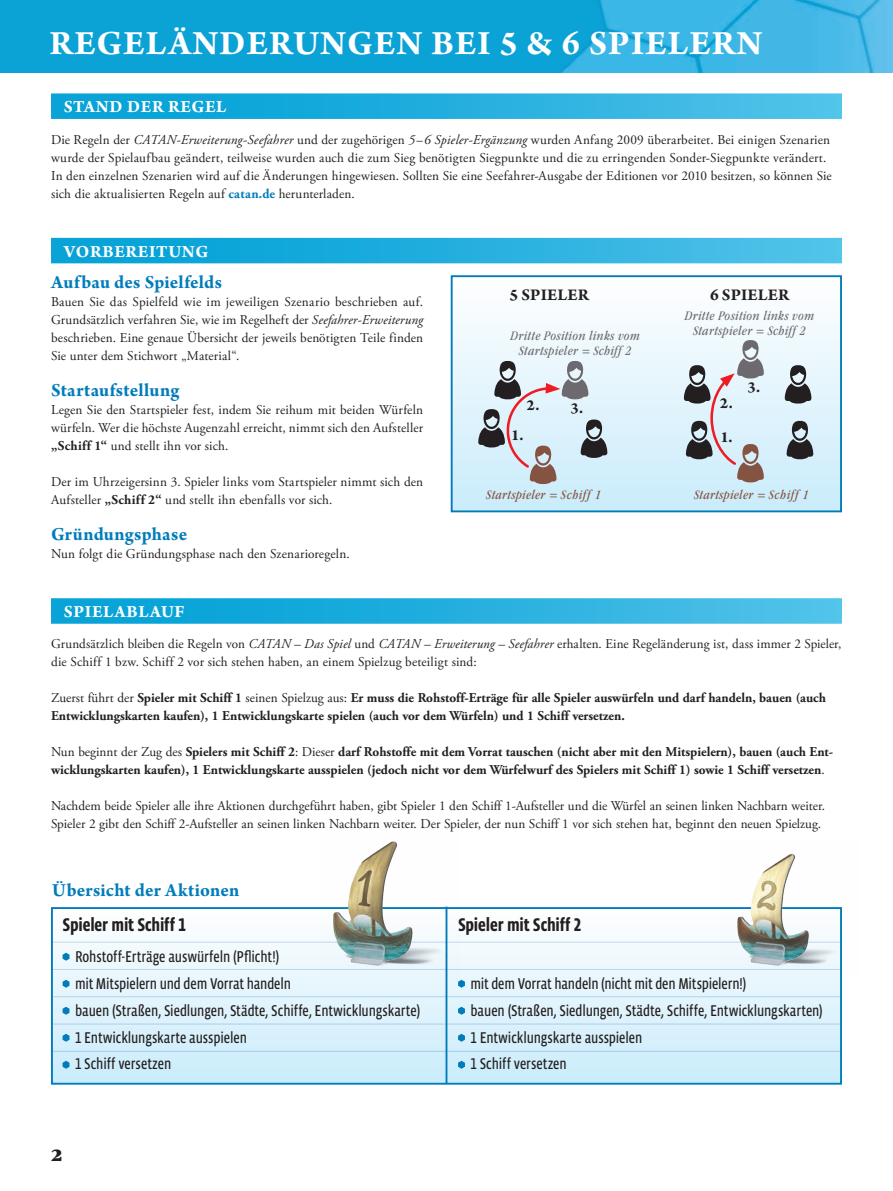
<style>
.page{position:relative;width:893px;height:1191px;background:#fff}
.page>*{position:absolute;margin:0;border:0;box-sizing:border-box;transform-origin:0 0}
.t1{font:700 36px "Arno Pro";letter-spacing:.035em;color:#fff}
.t2{font:700 19.5px "Arno Pro";letter-spacing:.015em;color:#007cbb}
.copy{font:700 18.75px "Vista Sans Nar OT";letter-spacing:-.01em;color:#231f20}
.MATERIAL{font:700 18px "Arno Pro";letter-spacing:.035em;color:#fff}
.t3{font:18px "ITC Garamond Std Ult";color:#231f20}
.HEAD{font:700 17.25px "Arno Pro";letter-spacing:.01em;color:#231f20}
.HEAD-2{font:700 16.35px "Arno Pro";color:#231f20}
.copy-2{font:15.9px "Vista Sans Nar OT";letter-spacing:-.01em;color:#231f20}
.t4{font:13.5px/18px "Adobe Garamond Pro";letter-spacing:.005em;color:#231f20}
.t5{font:700 13.5px/18px "Adobe Garamond Pro";color:#231f20}
.Copy_Basis{font:italic condensed 13.5px/15px "ITC Garamond Std";letter-spacing:.035em;color:#6c6a6e;text-align:center}
.Copy_Basis-2{font:italic condensed 13.5px "ITC Garamond Std";letter-spacing:.04em;color:#855341}
.s1{font-style:italic}
.s2{font-weight:700;color:#007cbb}
.s3{font-weight:700}
.s4{font-weight:400}
</style>
<div class="page">
<img style="left:0;top:0;width:893px;height:72px">
<div style="left:452px;top:276px;width:389px;height:235px;background:linear-gradient(to bottom,#fffefe,#caebfb)"></div>
<div style="left:451px;top:275px;width:391px;height:237px;border:2px solid #007cbb"></div>
<svg style="left:54px;top:941px;width:785px;height:140px;background:#dcf1fb"></svg>
<div style="left:51px;top:907px;width:791px;height:177px;border:2px solid #007cbb"></div>
<svg style="left:63px;top:952px;width:6px;height:8px"></svg>
<svg style="left:63px;top:979px;width:6px;height:8px"></svg>
<svg style="left:63px;top:1006px;width:6px;height:8px"></svg>
<svg style="left:63px;top:1033px;width:6px;height:8px"></svg>
<svg style="left:63px;top:1060px;width:6px;height:8px"></svg>
<svg style="left:458px;top:979px;width:7px;height:8px"></svg>
<svg style="left:458px;top:1006px;width:7px;height:8px"></svg>
<svg style="left:458px;top:1033px;width:7px;height:8px"></svg>
<svg style="left:458px;top:1060px;width:7px;height:8px"></svg>
<hr style="left:446px;top:906px;width:1px;height:177px;background:#007cbb">
<img style="left:315px;top:841px;width:145px;height:135px">
<img style="left:715px;top:854px;width:127px;height:122px">
<div style="left:51px;top:598px;width:791px;height:26px;background:linear-gradient(to right,#009fd5,#4fc1e9)"></div>
<div style="left:51px;top:93px;width:791px;height:26px;background:linear-gradient(to right,#009fd5,#4fc1e9)"></div>
<div style="left:51px;top:238px;width:791px;height:25px;background:linear-gradient(to right,#009fd5,#4fc1e9)"></div>
<svg style="left:478px;top:361px;width:129px;height:123px;background:#c1cbd2"></svg>
<svg style="left:785px;top:365px;width:26px;height:38px"></svg>
<svg style="left:786px;top:421px;width:27px;height:38px"></svg>
<svg style="left:684px;top:340px;width:80px;height:142px;background:#c2c7ce"></svg>
<p class="t1" style="left:50px;top:22px;width:714px">REGELÄNDERUNGEN BEI 5 &amp; 6 SPIELERN</p>
<p class="MATERIAL" style="left:64px;top:96px;width:164px">STAND DER REGEL</p>
<p class="t4" style="left:51px;top:131px;width:782px">Die Regeln der <span class="s1">CATAN-Erweiterung-Seefahrer</span> und der zugehörigen <span class="s1">5– 6 Spieler-Ergänzung</span> wurden Anfang 2009 überarbeitet. Bei einigen Szenarien wurde der Spielaufbau geändert, teilweise wurden auch die zum Sieg benötigten Siegpunkte und die zu erringenden Sonder-Siegpunkte verändert.<br>In den einzelnen Szenarien wird auf die Änderungen hingewiesen. Sollten Sie eine Seefahrer-Ausgabe der Editionen vor 2010 besitzen, so können Sie sich die aktualisierten Regeln auf <span class="s2">catan.de</span> herunterladen.</p>
<p class="MATERIAL" style="left:64px;top:241px;width:146px">VORBEREITUNG</p>
<p class="t2" style="left:51px;top:271px;width:173px">Aufbau des Spielfelds</p>
<p class="t4" style="left:51px;top:293px;width:374px;text-align:justify">Bauen Sie das Spielfeld wie im jeweiligen Szenario beschrieben auf.<br>Grundsätzlich verfahren Sie, wie im Regelheft der <span class="s1">Seefahrer-Erweiterung </span>beschrieben. Eine genaue Übersicht der jeweils benötigten Teile finden Sie unter dem Stichwort „Material“.</p>
<p class="t2" style="left:51px;top:379px;width:130px">Startaufstellung</p>
<p class="t4" style="left:51px;top:401px;width:374px;text-align:justify">Legen Sie den Startspieler fest, indem Sie reihum mit beiden Würfeln würfeln. Wer die höchste Augenzahl erreicht, nimmt sich den Aufsteller <span class="s3">„Schiff 1“</span> und stellt ihn vor sich.</p>
<p class="t4" style="left:51px;top:473px;width:374px">Der im Uhrzeigersinn 3. Spieler links vom Startspieler nimmt sich den<br>Aufsteller <span class="s3">„Schiff 2“</span> und stellt ihn ebenfalls vor sich.</p>
<p class="t2" style="left:51px;top:523px;width:138px">Gründungsphase</p>
<p class="t4" style="left:51px;top:545px;width:300px">Nun folgt die Gründungsphase nach den Szenarioregeln.</p>
<p class="MATERIAL" style="left:64px;top:601px;width:122px">SPIELABLAUF</p>
<p class="HEAD" style="left:510px;top:285px;width:81px">5 SPIELER</p>
<p class="HEAD" style="left:710px;top:285px;width:81px">6 SPIELER</p>
<p class="Copy_Basis" style="left:511px;top:328px;width:131px">Dritte Position links vom<br>Startspieler = Schiff 2</p>
<p class="Copy_Basis" style="left:685px;top:308px;width:131px">Dritte Position links vom<br>Startspieler = Schiff 2</p>
<p class="HEAD-2" style="left:747px;top:378px;width:14px">3.</p>
<p class="HEAD-2" style="left:527px;top:396px;width:14px">2.</p>
<p class="HEAD-2" style="left:571px;top:398px;width:14px">3.</p>
<p class="HEAD-2" style="left:720px;top:393px;width:14px">2.</p>
<p class="HEAD-2" style="left:511px;top:425px;width:14px">1.</p>
<p class="HEAD-2" style="left:720px;top:428px;width:14px">1.</p>
<p class="Copy_Basis-2" style="left:487px;top:487px;width:116px">Startspieler = Schiff 1</p>
<p class="Copy_Basis-2" style="left:694px;top:487px;width:116px">Startspieler = Schiff 1</p>
<p class="t4" style="left:51px;top:635px;width:792px">Grundsätzlich bleiben die Regeln von <span class="s1">CATAN – Das Spiel</span> und <span class="s1">CATAN – Erweiterung – Seefahrer</span> erhalten. Eine Regeländerung ist, dass immer 2 Spieler, die Schiff 1 bzw. Schiff 2 vor sich stehen haben, an einem Spielzug beteiligt sind:</p>
<p class="t5" style="left:51px;top:689px;width:776px"><span class="s4">Zuerst führt der</span> Spieler mit Schiff 1 <span class="s4">seinen Spielzug aus:</span> Er muss die Rohstoff-Erträge für alle Spieler auswürfeln und darf handeln, bauen (auch<br>Entwicklungskarten kaufen), 1 Entwicklungskarte spielen (auch vor dem Würfeln) und 1 Schiff versetzen.</p>
<p class="t5" style="left:51px;top:743px;width:784px"><span class="s4">Nun beginnt der Zug des</span> Spielers mit Schiff 2<span class="s4">: Dieser</span> darf Rohstoffe mit dem Vorrat tauschen (nicht aber mit den Mitspielern), bauen (auch Ent&shy;wicklungskarten kaufen), 1 Entwicklungskarte ausspielen (jedoch nicht vor dem Würfelwurf des Spielers mit Schiff 1) sowie 1 Schiff versetzen<span class="s4">.</span></p>
<p class="t4" style="left:51px;top:797px;width:775px">Nachdem beide Spieler alle ihre Aktionen durchgeführt haben, gibt Spieler 1 den Schiff 1-Aufsteller und die Würfel an seinen linken Nachbarn weiter.<br>Spieler 2 gibt den Schiff 2-Aufsteller an seinen linken Nachbarn weiter. Der Spieler, der nun Schiff 1 vor sich stehen hat, beginnt den neuen Spielzug.</p>
<p class="t2" style="left:52px;top:879px;width:189px">Übersicht der Aktionen</p>
<p class="copy" style="left:63px;top:915px;width:125px">Spieler mit Schiff 1</p>
<p class="copy-2" style="left:75px;top:948px;width:206px">Rohstoff-Erträge auswürfeln (Pflicht!)</p>
<p class="copy-2" style="left:75px;top:975px;width:217px">mit Mitspielern und dem Vorrat handeln</p>
<p class="copy-2" style="left:75px;top:1002px;width:347px">bauen (Straßen, Siedlungen, Städte, Schiffe, Entwicklungskarte)</p>
<p class="copy-2" style="left:75px;top:1029px;width:173px">1 Entwicklungskarte ausspielen</p>
<p class="copy-2" style="left:75px;top:1055px;width:98px">1 Schiff versetzen</p>
<p class="t3" style="left:51px;top:1145px;width:13px">2</p>
<p class="copy" style="left:458px;top:915px;width:125px">Spieler mit Schiff 2</p>
<p class="copy-2" style="left:470px;top:975px;width:277px">mit dem Vorrat handeln (nicht mit den Mitspielern!)</p>
<p class="copy-2" style="left:470px;top:1002px;width:354px">bauen (Straßen, Siedlungen, Städte, Schiffe, Entwicklungskarten)</p>
<p class="copy-2" style="left:470px;top:1029px;width:173px">1 Entwicklungskarte ausspielen</p>
<p class="copy-2" style="left:470px;top:1055px;width:98px">1 Schiff versetzen</p>
</div>
